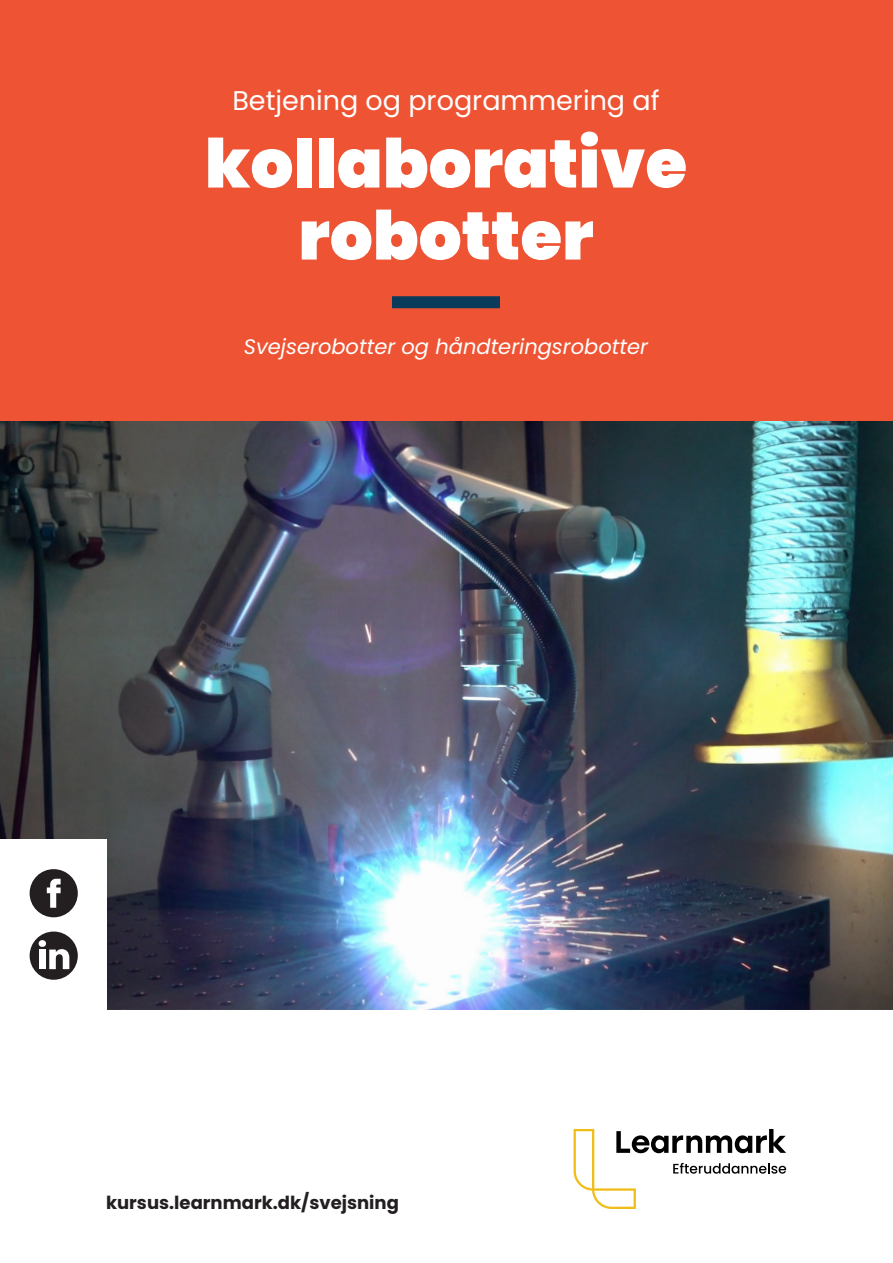
<style>
.page{position:relative;width:893px;height:1263px;background:#fff}
.page>*{position:absolute;margin:0;border:0;box-sizing:border-box;transform-origin:0 0}
.t1{font:900 67.5px/72px "Poppins";color:#fff;text-align:center}
.t2{font:27px "Poppins";color:#fff}
.t3{font:italic 21px "Poppins";color:#fff}
.t4{font:700 18px "Poppins";color:#231f20}
</style>
<div class="page">
<img style="left:0;top:420px;width:893px;height:590px">
<div style="left:0;top:0;width:893px;height:420px;background:#ee5433"></div>
<div style="left:0;top:839px;width:106px;height:218px;background:#fff"></div>
<div style="left:30px;top:869px;width:48px;height:48px;background:#231f20;border-radius:24px"></div>
<svg style="left:47px;top:879px;width:14px;height:29px"></svg>
<div style="left:30px;top:931px;width:48px;height:49px;background:#231f20;border-radius:24px"></div>
<div style="left:39px;top:940px;width:7px;height:7px;background:#fff;border-radius:50%"></div>
<div style="left:39px;top:949px;width:7px;height:20px;background:#fff"></div>
<svg style="left:49px;top:949px;width:20px;height:20px"></svg>
<svg style="left:574px;top:1129px;width:212px;height:80px"></svg>
<div style="left:392px;top:296px;width:108px;height:12px;background:#0b3b5b"></div>
<p class="t2" style="left:232px;top:84px;width:429px">Betjening og programmering af</p>
<p class="t1" style="left:205px;top:128px;width:484px">kollaborative robotter</p>
<p class="t3" style="left:244px;top:335px;width:405px">Svejserobotter og håndteringsrobotter</p>
<p class="t4" style="left:106px;top:1192px;width:294px">kursus.learnmark.dk/svejsning</p>
</div>
